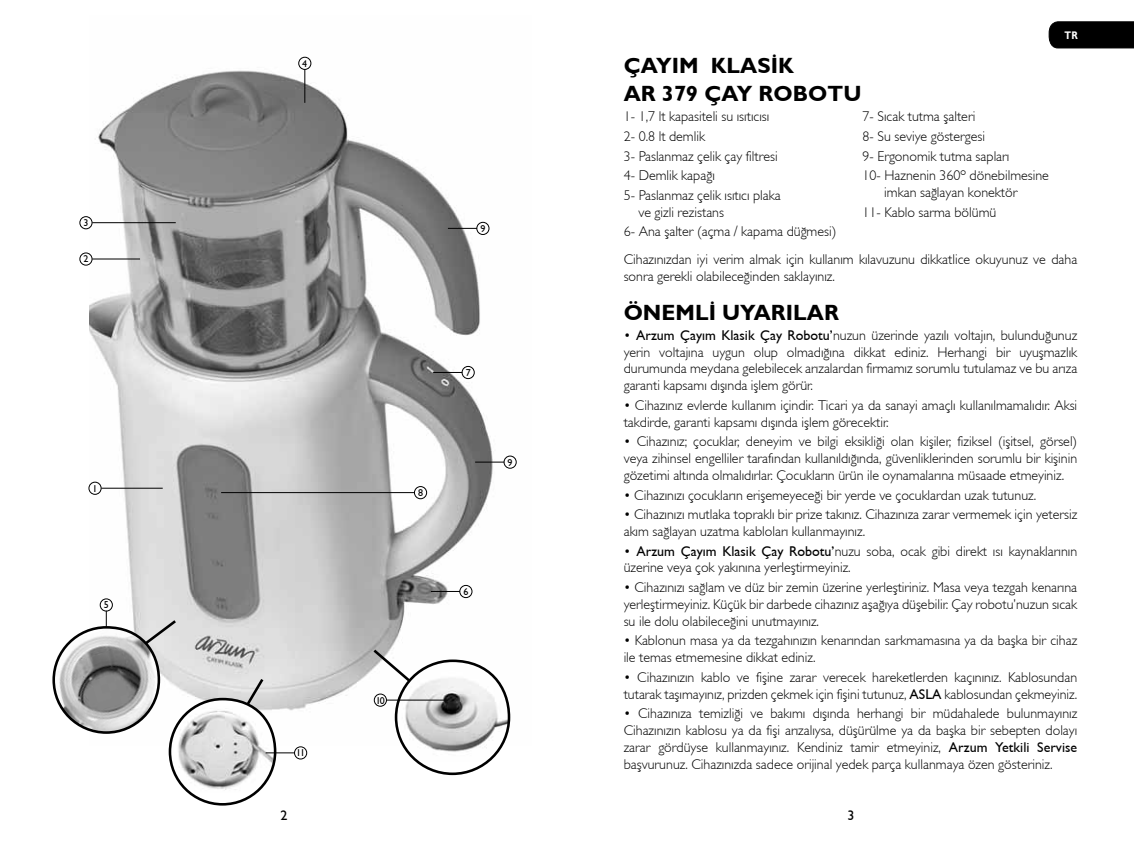
<style>
.page{position:relative;width:1134px;height:851px;background:#fff}
.page>*{position:absolute;margin:0;border:0;box-sizing:border-box;transform-origin:0 0}
.t1{font:22px/27.6px "Gill Sans Bold TR";color:#000}
.t2{font:14.2px/16.8px "Gill Sans Light TR";color:#000}
.t3{font:14px "Gill Sans TR";color:#000}
.t4{font:11px "Gill Sans Bold TR";color:#fff;scale:.85 1}
.t5{font:10px "Gill Sans TR";color:#000}
.s1{font-size:14px}
.s2{font-family:"Gill Sans TR"}
</style>
<div class="page">
<div style="left:1049px;top:21px;width:85px;height:27px;background:#000"></div>
<img style="left:90px;top:56px;width:427px;height:688px">
<div style="left:100px;top:598px;width:13px;height:13px;border:1px solid #000;border-radius:50%"></div>
<hr style="left:106px;top:610px;width:1px;height:62px;background:#000">
<div style="left:298px;top:57px;width:13px;height:13px;border:1px solid #000;border-radius:50%"></div>
<hr style="left:304px;top:69px;width:1px;height:34px;background:#000">
<svg style="left:105px;top:617px;width:74px;height:57px;background:#dbdbdb"></svg>
<svg style="left:371px;top:646px;width:80px;height:71px"></svg>
<div style="left:88px;top:481px;width:14px;height:13px;border:1px solid #000;border-radius:50%"></div>
<hr style="left:101px;top:487px;width:62px;height:1px;background:#000">
<div style="left:79px;top:252px;width:14px;height:13px;border:1px solid #000;border-radius:50%"></div>
<hr style="left:92px;top:258px;width:48px;height:1px;background:#000">
<div style="left:79px;top:216px;width:14px;height:13px;border:1px solid #000;border-radius:50%"></div>
<hr style="left:92px;top:222px;width:84px;height:1px;background:#000">
<img style="left:55px;top:627px;width:104px;height:105px">
<div style="left:52px;top:626px;width:108px;height:107px;border:3px solid #000;border-radius:50%"></div>
<svg style="left:170px;top:699px;width:105px;height:105px"></svg>
<img style="left:171px;top:706px;width:104px;height:86px">
<div style="left:169px;top:697px;width:107px;height:108px;border:3px solid #000;border-radius:50%"></div>
<img style="left:396px;top:663px;width:113px;height:98px">
<div style="left:395px;top:659px;width:115px;height:116px;border:3px solid #000;border-radius:50%"></div>
<div style="left:459px;top:585px;width:13px;height:13px;border:1px solid #000;border-radius:50%"></div>
<svg style="left:431px;top:591px;width:29px;height:1px"></svg>
<div style="left:294px;top:746px;width:13px;height:13px;border:1px solid #000;border-radius:50%"></div>
<svg style="left:209px;top:676px;width:86px;height:90px"></svg>
<div style="left:462px;top:366px;width:13px;height:13px;border:1px solid #000;border-radius:50%"></div>
<svg style="left:433px;top:372px;width:29px;height:1px"></svg>
<div style="left:414px;top:486px;width:13px;height:13px;border:1px solid #000;border-radius:50%"></div>
<hr style="left:221px;top:492px;width:194px;height:1px;background:#000">
<div style="left:476px;top:222px;width:13px;height:13px;border:1px solid #000;border-radius:50%"></div>
<svg style="left:448px;top:228px;width:29px;height:1px"></svg>
<div style="left:503px;top:455px;width:14px;height:13px;border:1px solid #000;border-radius:50%"></div>
<svg style="left:475px;top:461px;width:29px;height:1px"></svg>
<div style="left:374px;top:693px;width:13px;height:13px;border:1px solid #000;border-radius:50%"></div>
<hr style="left:387px;top:699px;width:61px;height:1px;background:#000">
<p class="t4" style="left:1064px;top:28px;width:17px">TR</p>
<p class="t5" style="left:302px;top:57px;width:6px">4</p>
<h1 class="t1" style="left:624px;top:52px;width:239px">ÇAYIM KLASİK<br>AR 379 ÇAY ROBOTU</h1>
<p class="t5" style="left:83px;top:216px;width:6px">3</p>
<p class="t5" style="left:480px;top:222px;width:6px">9</p>
<p class="t2" style="left:624px;top:106px;width:159px;line-height:19.6px"><span class="s1">1-</span> 1,7 lt kapasiteli su ısıtıcısı<br><span class="s1">2-</span> 0.8 lt demlik<br><span class="s1">3-</span> Paslanmaz çelik çay filtresi<br><span class="s1">4-</span> Demlik kapağı<br><span class="s1">5-</span> Paslanmaz çelik ısıtıcı plaka</p>
<p class="t2" style="left:624px;top:202px;width:214px;line-height:19.6px;text-indent:15px">ve gizli rezistans<br><span class="s1">6-</span> Ana şalter (açma / kapama düğmesi)</p>
<p class="t2" style="left:862px;top:106px;width:188px;line-height:19.6px"><span class="s1">7-</span> Sıcak tutma şalteri<br><span class="s1">8-</span> Su seviye göstergesi<br><span class="s1">9-</span> Ergonomik tutma sapları<br><span class="s1">10-</span> Haznenin 360º dönebilmesine</p>
<p class="t2" style="left:862px;top:182px;width:156px;line-height:19.6px;text-indent:22px">imkan sağlayan konektör<br><span class="s1">11-</span> Kablo sarma bölümü</p>
<p class="t5" style="left:83px;top:253px;width:6px">2</p>
<p class="t5" style="left:93px;top:482px;width:6px">1</p>
<p class="t5" style="left:104px;top:598px;width:6px">5</p>
<p class="t5" style="left:296px;top:746px;width:11px">11</p>
<p class="t5" style="left:418px;top:486px;width:6px">8</p>
<p class="t5" style="left:376px;top:693px;width:11px">10</p>
<p class="t5" style="left:466px;top:366px;width:6px">7</p>
<p class="t5" style="left:508px;top:456px;width:6px">9</p>
<p class="t5" style="left:463px;top:585px;width:6px">6</p>
<p class="t2" style="left:624px;top:251px;width:455px">Cihazınızdan iyi verim almak için kullanım kılavuzunu dikkatlice okuyunuz ve daha sonra gerekli olabileceğinden saklayınız.</p>
<h1 class="t1" style="left:624px;top:298px;width:217px">ÖNEMLİ UYARILAR</h1>
<p class="t2" style="left:624px;top:326px;width:455px;text-align:justify">• <span class="s2">Arzum Çayım Klasik Çay Robotu'</span>nuzun üzerinde yazılı voltajın, bulunduğunuz yerin voltajına uygun olup olmadığına dikkat ediniz. Herhangi bir uyuşmazlık durumunda meydana gelebilecek arızalardan firmamız sorumlu tutulamaz ve bu arıza garanti kapsamı dışında işlem görür.</p>
<p class="t2" style="left:624px;top:396px;width:455px">• Cihazınız evlerde kullanım içindir. Ticari ya da sanayi amaçlı kullanılmamalıdır. Aksi takdirde, garanti kapsamı dışında işlem görecektir.</p>
<p class="t2" style="left:624px;top:432px;width:455px;text-align:justify">• Cihazınız; çocuklar, deneyim ve bilgi eksikliği olan kişiler, fiziksel (işitsel, görsel) veya zihinsel engelliler tarafından kullanıldığında, güvenliklerinden sorumlu bir kişinin gözetimi altında olmalıdırlar. Çocukların ürün ile oynamalarına müsaade etmeyiniz.</p>
<p class="t2" style="left:624px;top:486px;width:414px">• Cihazınızı çocukların erişemeyeceği bir yerde ve çocuklardan uzak tutunuz.</p>
<p class="t2" style="left:624px;top:505px;width:455px">• Cihazınızı mutlaka topraklı bir prize takınız. Cihazınıza zarar vermemek için yetersiz akım sağlayan uzatma kabloları kullanmayınız.</p>
<p class="t2" style="left:624px;top:542px;width:455px">• <span class="s2">Arzum Çayım Klasik Çay Robotu'</span>nuzu soba, ocak gibi direkt ısı kaynaklarının üzerine veya çok yakınına yerleştirmeyiniz.</p>
<p class="t2" style="left:624px;top:578px;width:455px;text-align:justify">• Cihazınızı sağlam ve düz bir zemin üzerine yerleştiriniz. Masa veya tezgah kenarına yerleştirmeyiniz. Küçük bir darbede cihazınız aşağıya düşebilir. Çay robotu'nuzun sıcak su ile dolu olabileceğini unutmayınız.</p>
<p class="t2" style="left:624px;top:631px;width:455px">• Kablonun masa ya da tezgahınızın kenarından sarkmamasına ya da başka bir cihaz ile temas etmemesine dikkat ediniz.</p>
<p class="t2" style="left:624px;top:668px;width:455px">• Cihazınızın kablo ve fişine zarar verecek hareketlerden kaçınınız. Kablosundan tutarak taşımayınız, prizden çekmek için fişini tutunuz, <span class="s2">ASLA</span> kablosundan çekmeyiniz.</p>
<p class="t2" style="left:624px;top:704px;width:455px;text-align:justify">• Cihazınıza temizliği ve bakımı dışında herhangi bir müdahalede bulunmayınız Cihazınızın kablosu ya da fişi arızalıysa, düşürülme ya da başka bir sebepten dolayı zarar gördüyse kullanmayınız. Kendiniz tamir etmeyiniz, <span class="s2">Arzum Yetkili Servise </span>başvurunuz. Cihazınızda sadece orijinal yedek parça kullanmaya özen gösteriniz.</p>
<p class="t3" style="left:280px;top:806px;width:8px">2</p>
<p class="t3" style="left:847px;top:806px;width:8px">3</p>
</div>
